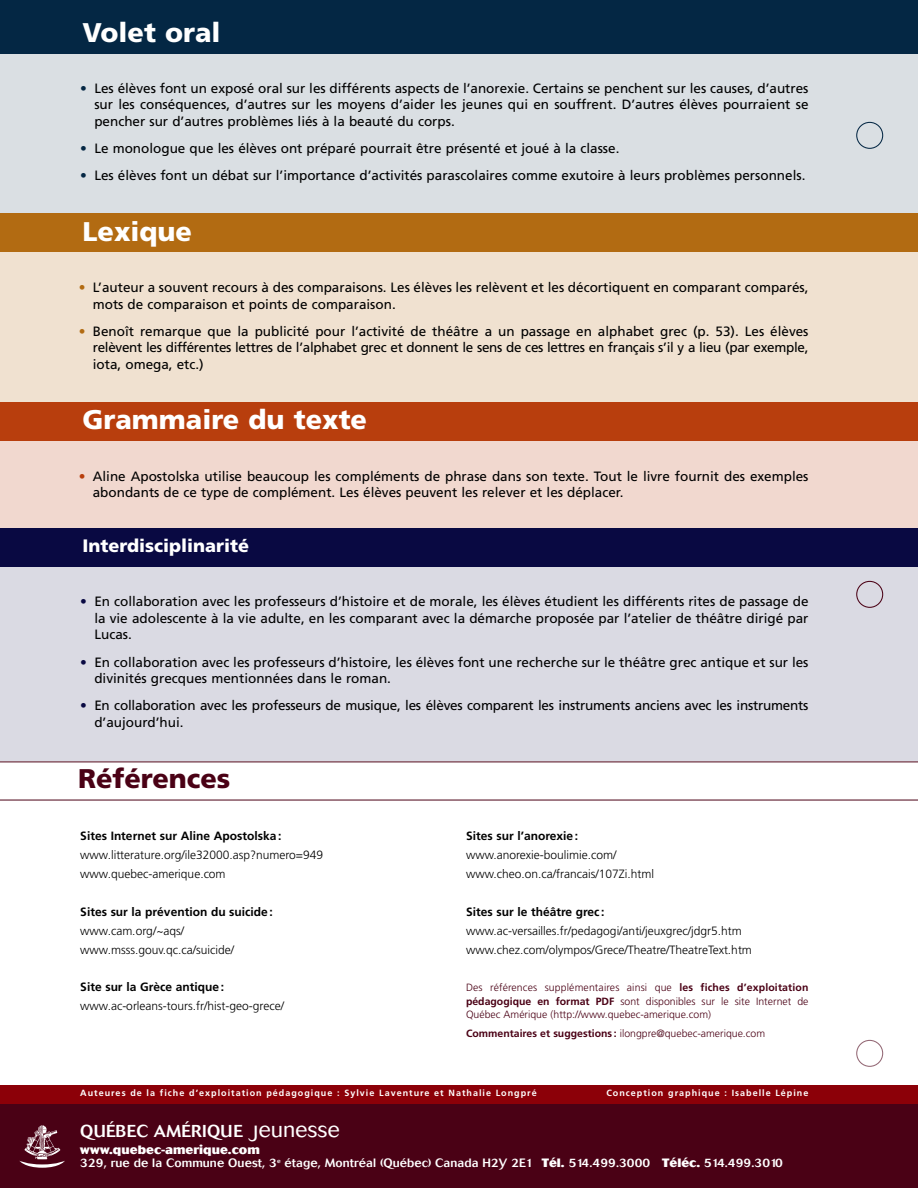
<style>
.page{position:relative;width:918px;height:1188px;background:#fff}
.page>*{position:absolute;margin:0;border:0;box-sizing:border-box;transform-origin:0 0}
.t1{font:900 27px "Frutiger";color:#fff}
.t2{font:900 27px "Frutiger";color:#4a0115}
.t3{font:900 18px "Frutiger";color:#fff}
.t4{font:500 17.1px "Cosmos";letter-spacing:.02em;color:#fff}
.t5{font:13.5px/16.5px "Frutiger";color:#000}
.t6{font:300 12px/18.9px "Frutiger";color:#000}
.t7{font:700 12px "Frutiger";color:#000}
.t8{font:500 12px/13.2px "Cosmos";letter-spacing:.005em;color:#fff}
.t9{font:300 10.5px/13.5px "Frutiger";color:#4a0115;text-align:justify}
.t10{font:700 9px "Frutiger";letter-spacing:.11em;color:#fff}
.s1{color:#042744}
.s2{color:#b26b12}
.s3{color:#b83e0d}
.s4{color:#090942}
.s5{font-weight:700}
.s6{font-weight:300;font-size:21.75px}
.s7{font-weight:800}
</style>
<div class="page">
<div style="left:0;top:232px;width:918px;height:178px;background:#f0e1d0"></div>
<div style="left:0;top:421px;width:918px;height:137px;background:#f1d8cf"></div>
<div style="left:0;top:402px;width:918px;height:39px;background:#b83e0d"></div>
<div style="left:0;top:537px;width:918px;height:235px;background:#dadae3"></div>
<div style="left:0;top:1087px;width:918px;height:101px;background:#4a0115"></div>
<div style="left:0;top:31px;width:918px;height:197px;background:#dadfe3"></div>
<svg style="left:19px;top:1125px;width:46px;height:43px"></svg>
<svg style="left:856px;top:1040px;width:27px;height:27px"></svg>
<svg style="left:856px;top:581px;width:27px;height:27px"></svg>
<svg style="left:856px;top:122px;width:27px;height:27px"></svg>
<div style="left:0;top:1086px;width:918px;height:18px;background:#8c0008"></div>
<div style="left:0;top:528px;width:918px;height:39px;background:#090942"></div>
<div style="left:0;top:0;width:918px;height:53px;background:#042744"></div>
<svg style="left:0;top:762px;width:918px;height:38px"></svg>
<div style="left:0;top:213px;width:918px;height:39px;background:#b26b12"></div>
<h1 class="t1" style="left:82px;top:22px;width:140px">Volet oral</h1>
<p class="t5" style="left:94px;top:81px;width:716px;text-align:justify;text-indent:-14px"><span class="s1">•</span> Les élèves font un exposé oral sur les différents aspects de l’anorexie. Certains se penchent sur les causes, d’autres sur les conséquences, d’autres sur les moyens d’aider les jeunes qui en souffrent. D’autres élèves pourraient se pencher sur d’autres problèmes liés à la beauté du corps.</p>
<p class="t5" style="left:80px;top:141px;width:541px"><span class="s1">•</span> Le monologue que les élèves ont préparé pourrait être présenté et joué à la classe.</p>
<p class="t5" style="left:80px;top:168px;width:727px"><span class="s1">•</span> Les élèves font un débat sur l’importance d’activités parascolaires comme exutoire à leurs problèmes personnels.</p>
<h1 class="t1" style="left:82px;top:220px;width:111px">Lexique</h1>
<p class="t5" style="left:93px;top:280px;width:717px;text-indent:-14px"><span class="s2">•</span> L’auteur a souvent recours à des comparaisons. Les élèves les relèvent et les décortiquent en comparant comparés, mots de comparaison et points de comparaison.</p>
<p class="t5" style="left:93px;top:324px;width:717px;text-align:justify;text-indent:-14px"><span class="s2">•</span> Benoît remarque que la publicité pour l’activité de théâtre a un passage en alphabet grec (p. 53). Les élèves relèvent les différentes lettres de l’alphabet grec et donnent le sens de ces lettres en français s’il y a lieu (par exemple, iota, omega, etc.)</p>
<h1 class="t1" style="left:82px;top:409px;width:286px">Grammaire du texte</h1>
<p class="t5" style="left:93px;top:469px;width:717px;text-indent:-14px"><span class="s3">•</span> Aline Apostolska utilise beaucoup les compléments de phrase dans son texte. Tout le livre fournit des exemples abondants de ce type de complément. Les élèves peuvent les relever et les déplacer.</p>
<h2 class="t3" style="left:82px;top:539px;width:168px">Interdisciplinarité</h2>
<p class="t5" style="left:94px;top:594px;width:716px;text-align:justify;text-indent:-14px"><span class="s4">•</span> En collaboration avec les professeurs d’histoire et de morale, les élèves étudient les différents rites de passage de la vie adolescente à la vie adulte, en les comparant avec la démarche proposée par l’atelier de théâtre dirigé par Lucas.</p>
<p class="t5" style="left:94px;top:655px;width:716px;text-indent:-14px"><span class="s4">•</span> En collaboration avec les professeurs d’histoire, les élèves font une recherche sur le théâtre grec antique et sur les divinités grecques mentionnées dans le roman.</p>
<p class="t5" style="left:94px;top:698px;width:716px;text-indent:-14px"><span class="s4">•</span> En collaboration avec les professeurs de musique, les élèves comparent les instruments anciens avec les instruments d’aujourd’hui.</p>
<h1 class="t2" style="left:78px;top:768px;width:154px">Références</h1>
<p class="t7" style="left:80px;top:831px;width:203px">Sites Internet sur Aline Apostolska :</p>
<p class="t6" style="left:80px;top:846px;width:244px">www.litterature.org/ile32000.asp?numero=949 www.quebec-amerique.com</p>
<p class="t7" style="left:80px;top:907px;width:194px">Sites sur la prévention du suicide :</p>
<p class="t6" style="left:80px;top:922px;width:155px">www.cam.org/~aqs/ www.msss.gouv.qc.ca/suicide/</p>
<p class="t7" style="left:80px;top:982px;width:145px">Site sur la Grèce antique :</p>
<p class="t6" style="left:80px;top:998px;width:205px">www.ac-orleans-tours.fr/hist-geo-grece/</p>
<p class="t7" style="left:466px;top:831px;width:114px">Sites sur l’anorexie :</p>
<p class="t6" style="left:466px;top:846px;width:190px">www.anorexie-boulimie.com/ www.cheo.on.ca/francais/107Zi.html</p>
<p class="t7" style="left:466px;top:907px;width:140px">Sites sur le théâtre grec :</p>
<p class="t6" style="left:466px;top:922px;width:287px">www.ac-versailles.fr/pedagogi/anti/jeuxgrec/jdgr5.htm www.chez.com/olympos/Grece/Theatre/TheatreText.htm</p>
<p class="t9" style="left:466px;top:982px;width:344px">Des références supplémentaires ainsi que <span class="s5">les fiches d’exploitation pédagogique en format PDF</span> sont disponibles sur le site Internet de Québec Amérique (http://www.quebec-amerique.com)</p>
<p class="t9" style="left:466px;top:1028px;width:301px"><span class="s5">Commentaires et suggestions:</span> ilongpre@quebec-amerique.com</p>
<p class="t10" style="left:80px;top:1090px;width:458px">Auteures de la fiche d’exploitation pédagogique : Sylvie Laventure et Nathalie Longpré</p>
<p class="t10" style="left:606px;top:1090px;width:203px">Conception graphique : Isabelle Lépine</p>
<p class="t4" style="left:80px;top:1125px;width:261px">QUÉBEC AMÉRIQUE <span class="s6">Jeunesse</span></p>
<p class="t8" style="left:80px;top:1144px;width:704px"><span class="s7">www.quebec-amerique.com<br></span>329, rue de la Commune Ouest, 3<sup>e</sup> étage, Montréal (Québec) Canada H2Y 2E1 <span class="s7">Tél.</span> 514.499.3000 <span class="s7">Téléc.</span> 514.499.3010</p>
</div>
